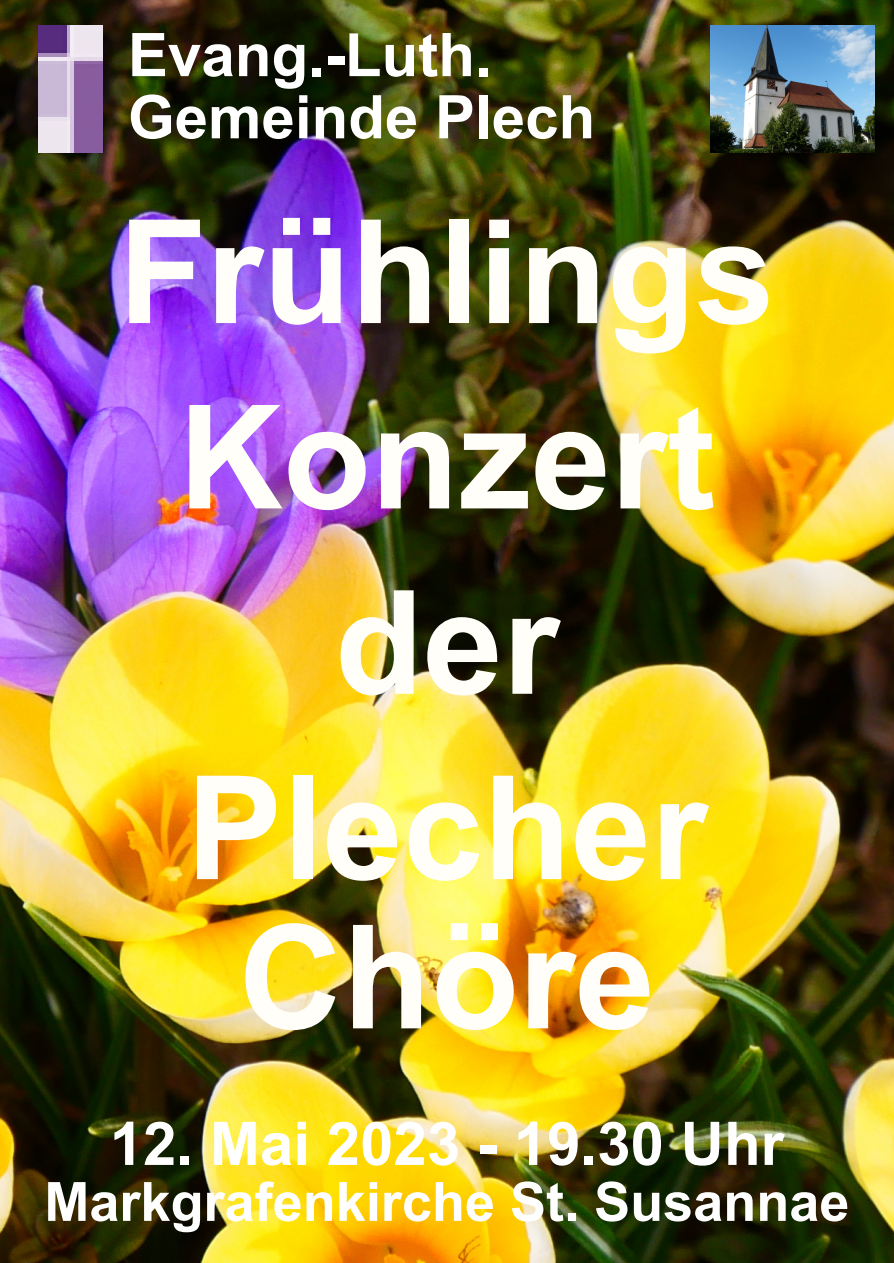
<style>
.page{position:relative;width:894px;height:1263px;background:#fff}
.page>*{position:absolute;margin:0;border:0;box-sizing:border-box;transform-origin:0 0}
.t1{font:700 144.45px/185.4px "Arial";color:#fffef9;text-align:center}
.t2{font:700 60.15px/62.1px "Arial";color:#fff}
.t3{font:700 54.15px "Arial";color:#fff}
</style>
<div class="page">
<img style="left:0;top:0;width:893px;height:1263px">
<img style="left:710px;top:26px;width:164px;height:127px">
<img style="left:39px;top:26px;width:63px;height:127px">
<p class="t2" style="left:128px;top:30px;width:468px">Evang.-Luth.<br>Gemeinde Plech</p>
<h1 class="t1" style="left:118px;top:193px;width:657px">Frühlings<br>Konzert der<br>Plecher</h1>
<h1 class="t1" style="left:238px;top:898px;width:418px">Chöre</h1>
<p class="t2" style="left:110px;top:1118px;width:675px">12. Mai 2023 - 19.30 Uhr</p>
<p class="t3" style="left:44px;top:1181px;width:806px">Markgrafenkirche St. Susannae</p>
</div>
